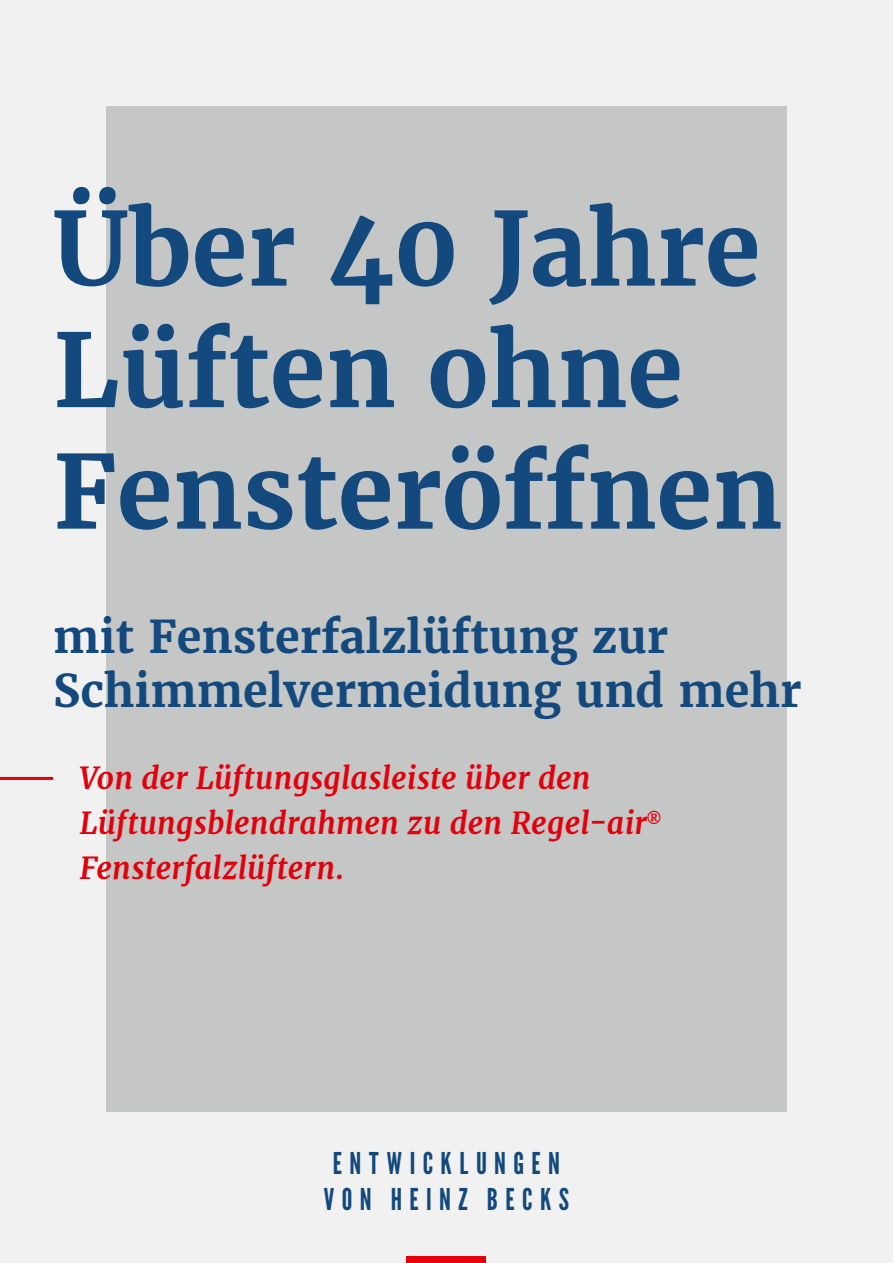
<style>
.page{position:relative;width:893px;height:1263px;background:#f1f1f1}
.page>*{position:absolute;margin:0;border:0;box-sizing:border-box;transform-origin:0 0}
.t1{font:700 101.25px/121.5px "Merriweather";color:#13497d}
.t2{font:700 45px/54px "Merriweather";color:#13497d}
.t3{font:italic 700 30px/45px "Merriweather";letter-spacing:.005em;color:#e3000b}
.t4{font:30px/36px "League Gothic";letter-spacing:.25em;color:#13497d;text-align:center}
</style>
<div class="page">
<div style="left:106px;top:106px;width:681px;height:1006px;background:#c5c6c6"></div>
<hr style="left:0;top:777px;width:53px;height:3px;background:#e3000b">
<div style="left:407px;top:1256px;width:79px;height:7px;background:#e3000b"></div>
<h1 class="t1" style="left:53px;top:188px;width:731px">Über 40 Jahre<br>Lüften ohne<br>Fensteröffnen</h1>
<h2 class="t2" style="left:53px;top:609px;width:750px">mit Fensterfalzlüftung zur<br>Schimmelvermeidung und mehr</h2>
<p class="t3" style="left:80px;top:756px;width:583px">Von der Lüftungsglasleiste über den<br>Lüftungsblendrahmen zu den Regel-air<sup>®<br></sup>Fensterfalzlüftern.</p>
<p class="t4" style="left:324px;top:1145px;width:247px">ENTWICKLUNGEN<br>VON HEINZ BECKS</p>
</div>
